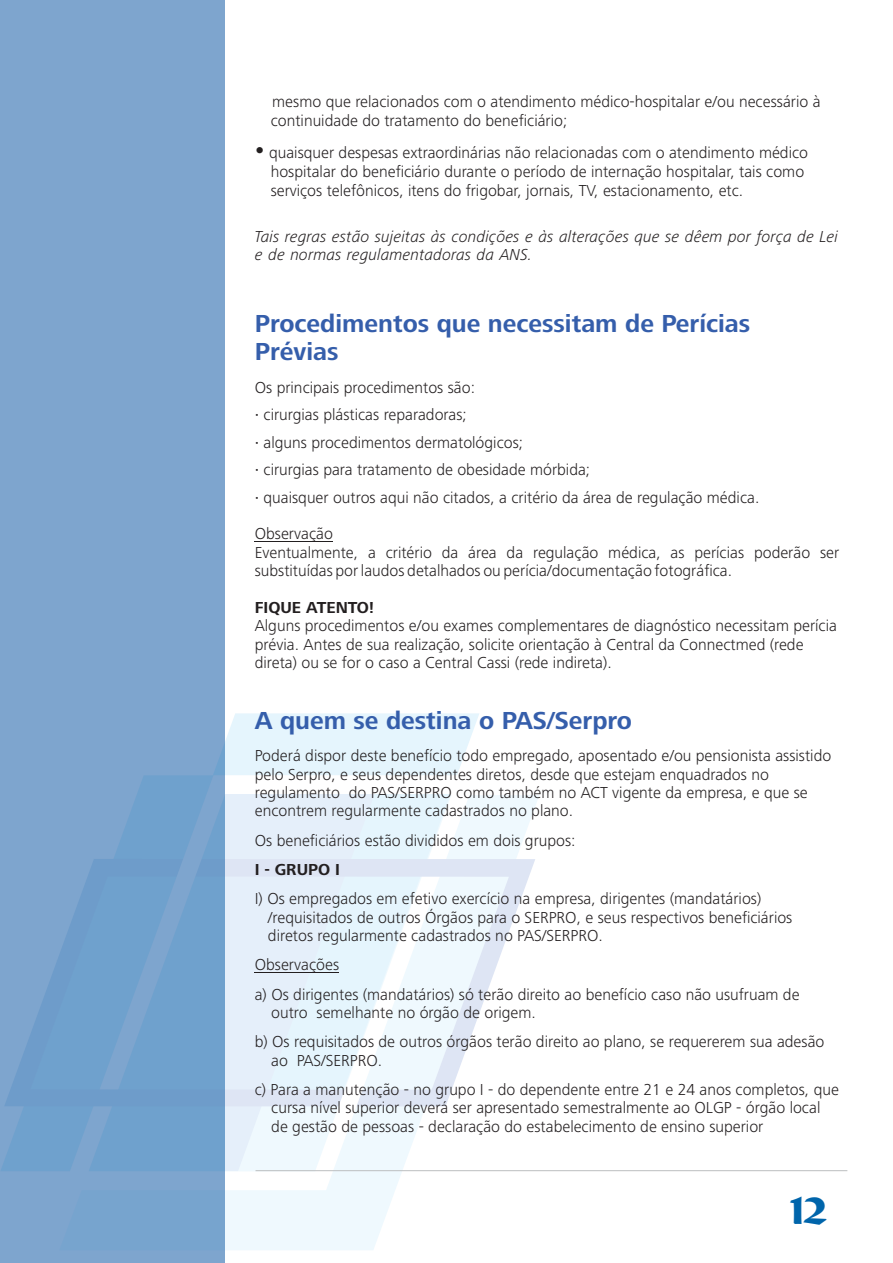
<style>
.page{position:relative;width:893px;height:1263px;background:#fff}
.page>*{position:absolute;margin:0;border:0;box-sizing:border-box;transform-origin:0 0}
.t1{font:700 39px "Bremen BT";color:#0065ab}
.t2{font:700 25.5px/28.5px "Frutiger Next LT";color:#355eab}
.t3{font:300 16.5px/18.3px "Frutiger Next LT";color:#231f20}
.t4{font:italic 300 16.5px/18.3px "Frutiger Next LT";color:#231f20}
.t5{font:700 16.5px "Frutiger Next LT";color:#231f20}
</style>
<div class="page">
<svg style="left:224px;top:795px;width:315px;height:455px"></svg>
<svg style="left:224px;top:713px;width:255px;height:146px;background:#e6f5fc"></svg>
<svg style="left:224px;top:775px;width:252px;height:415px"></svg>
<hr style="left:256px;top:1170px;width:591px;height:1px;background:#bcbec0">
<hr style="left:255px;top:541px;width:78px;height:1px;background:#231f20">
<div style="left:0;top:0;width:224px;height:1263px;background:#7ea5ce"></div>
<svg style="left:1px;top:1106px;width:62px;height:65px;fill:#6fa1cd"></svg>
<svg style="left:63px;top:775px;width:161px;height:396px;fill:#6fa1cd"></svg>
<svg style="left:5px;top:859px;width:530px;height:247px"></svg>
<p class="t3" style="left:271px;top:94px;width:551px">mesmo que relacionados com o atendimento médico-hospitalar e/ou necessário à continuidade do tratamento do beneficiário;</p>
<p class="t3" style="left:269px;top:144px;width:541px;line-height:18.8px">quaisquer despesas extraordinárias não relacionadas com o atendimento médico hospitalar do beneficiário durante o período de internação hospitalar, tais como serviços telefônicos, itens do frigobar, jornais, TV, estacionamento, etc.</p>
<p class="t4" style="left:255px;top:228px;width:585px">Tais regras estão sujeitas às condições e às alterações que se dêem por força de Lei e de normas regulamentadoras da ANS.</p>
<h2 class="t2" style="left:255px;top:310px;width:497px">Procedimentos que necessitam de Perícias<br>Prévias</h2>
<p class="t3" style="left:255px;top:379px;width:222px">Os principais procedimentos são:</p>
<p class="t3" style="left:264px;top:402px;width:497px;line-height:27.5px">cirurgias plásticas reparadoras;<br>alguns procedimentos dermatológicos;<br>cirurgias para tratamento de obesidade mórbida;<br>quaisquer outros aqui não citados, a critério da área de regulação médica.</p>
<p class="t3" style="left:255px;top:526px;width:586px">Observação<br>Eventualmente, a critério da área da regulação médica, as perícias poderão ser substituídas por laudos detalhados ou perícia/documentação fotográfica.</p>
<p class="t5" style="left:255px;top:600px;width:121px">FIQUE ATENTO!</p>
<p class="t3" style="left:255px;top:617px;width:584px">Alguns procedimentos e/ou exames complementares de diagnóstico necessitam perícia prévia. Antes de sua realização, solicite orientação à Central da Connectmed (rede direta) ou se for o caso a Central Cassi (rede indireta).</p>
<h2 class="t2" style="left:255px;top:707px;width:379px">A quem se destina o PAS/Serpro</h2>
<p class="t3" style="left:255px;top:747px;width:578px">Poderá dispor deste benefício todo empregado, aposentado e/ou pensionista assistido pelo Serpro, e seus dependentes diretos, desde que estejam enquadrados no regulamento do PAS/SERPRO como também no ACT vigente da empresa, e que se encontrem regularmente cadastrados no plano.</p>
<p class="t3" style="left:255px;top:832px;width:322px">Os beneficiários estão divididos em dois grupos:</p>
<p class="t5" style="left:255px;top:862px;width:87px">I - GRUPO I</p>
<p class="t3" style="left:268px;top:891px;width:526px;text-indent:-13px">I) Os empregados em efetivo exercício na empresa, dirigentes (mandatários) /requisitados de outros Órgãos para o SERPRO, e seus respectivos beneficiários diretos regularmente cadastrados no PAS/SERPRO.</p>
<p class="t3" style="left:255px;top:951px;width:546px;line-height:29.4px">Observações<br>a) Os dirigentes (mandatários) só terão direito ao benefício caso não usufruam de</p>
<p class="t3" style="left:255px;top:999px;width:571px;line-height:29.4px;text-indent:17px">outro semelhante no órgão de origem.<br>b) Os requisitados de outros órgãos terão direito ao plano, se requererem sua adesão</p>
<p class="t3" style="left:255px;top:1046px;width:586px;line-height:29.4px;text-indent:17px">ao PAS/SERPRO.<br>c) Para a manutenção - no grupo I - do dependente entre 21 e 24 anos completos, que</p>
<p class="t3" style="left:271px;top:1100px;width:551px">cursa nível superior deverá ser apresentado semestralmente ao OLGP - órgão local de gestão de pessoas - declaração do estabelecimento de ensino superior</p>
<h1 class="t1" style="left:790px;top:1194px;width:38px">12</h1>
</div>
